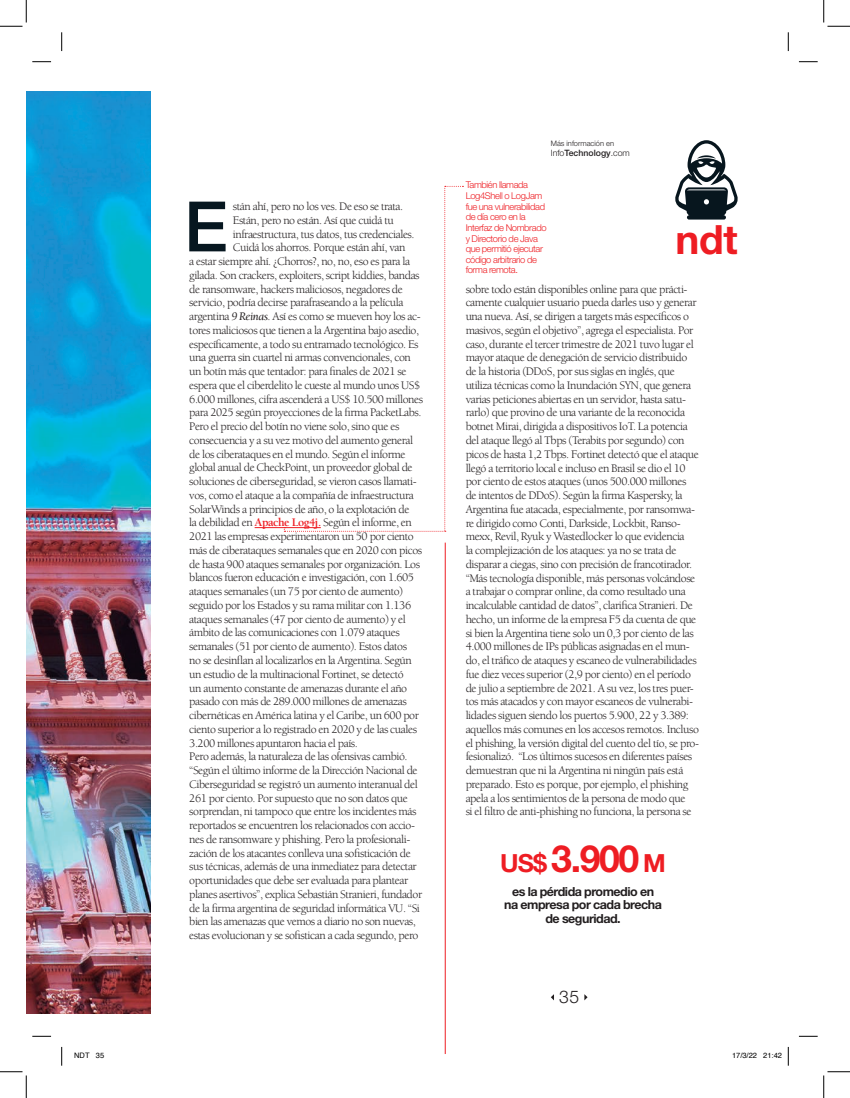
<style>
.page{position:relative;width:850px;height:1098px;background:#fff}
.page>*{position:absolute;margin:0;border:0;box-sizing:border-box;transform-origin:0 0}
.t1{font:500 69.62px "Helvetica Neue";color:#071720}
.t2{font:700 40.38px "Helvetica Neue";color:#ee1d23}
.t3{font:700 37.5px "Helvetica Neue";color:#ee1d23}
.t4{font:300 17.5px "Helvetica Neue";color:#231f20}
.t5{font:700 12.5px/13.8px "Helvetica Neue";letter-spacing:-.04em;color:#231f20;text-align:center}
.t6{font:11.88px/13.8px "Berkeley";letter-spacing:-.04em;color:#231f20}
.t7{font:300 9.38px/10.6px "Helvetica Neue";letter-spacing:-.04em;color:#ee1d23}
.t8{font:500 8.75px "Helvetica Neue";color:#231f20}
.t9{font:7.5px "Helvetica";color:#000}
.t10{font:300 7.5px "Helvetica Neue";color:#231f20}
.s1{font-style:italic}
.s2{font-weight:700;color:#ee1d23}
.s3{font-weight:300}
.s4{font-size:25px}
</style>
<div class="page">
<img style="left:26px;top:92px;width:124px;height:921px">
<hr style="left:255px;top:527px;width:66px;height:1px;background:#ee1d23">
<svg style="left:551px;top:994px;width:3px;height:6px"></svg>
<svg style="left:584px;top:994px;width:3px;height:6px"></svg>
<svg style="left:675px;top:140px;width:63px;height:80px"></svg>
<hr style="left:445px;top:543px;width:1px;height:511px;background:#ee1d23">
<svg style="left:284px;top:186px;width:179px;height:346px"></svg>
<svg style="left:32px;top:61px;width:19px;height:1px"></svg>
<svg style="left:799px;top:61px;width:18px;height:1px"></svg>
<svg style="left:32px;top:1035px;width:19px;height:2px"></svg>
<svg style="left:799px;top:1035px;width:18px;height:2px"></svg>
<svg style="left:61px;top:32px;width:1px;height:19px"></svg>
<svg style="left:61px;top:1047px;width:1px;height:18px"></svg>
<svg style="left:787px;top:32px;width:2px;height:19px"></svg>
<svg style="left:0;top:0;width:27px;height:27px"></svg>
<svg style="left:0;top:1071px;width:27px;height:27px"></svg>
<svg style="left:823px;top:0;width:27px;height:27px"></svg>
<svg style="left:823px;top:1071px;width:27px;height:27px"></svg>
<svg style="left:787px;top:1047px;width:2px;height:18px"></svg>
<h1 class="t1" style="left:184px;top:185px;width:45px">E</h1>
<p class="t6" style="left:233px;top:200px;width:172px">stán ahí, pero no los ves. De eso se trata.</p>
<p class="t6" style="left:233px;top:213px;width:162px">Están, pero no están. Así que cuidá tu</p>
<p class="t6" style="left:233px;top:227px;width:183px">infraestructura, tus datos, tus credenciales.</p>
<p class="t6" style="left:233px;top:241px;width:174px">Cuidá los ahorros. Porque están ahí, van</p>
<p class="t6" style="left:189px;top:255px;width:222px">a estar siempre ahí. ¿Chorros?, no, no, eso es para la</p>
<p class="t6" style="left:189px;top:268px;width:232px">gilada. Son crackers, exploiters, script kiddies, bandas</p>
<p class="t6" style="left:189px;top:282px;width:215px">de ransomware, hackers maliciosos, negadores de</p>
<p class="t6" style="left:189px;top:296px;width:216px">servicio, podría decirse parafraseando a la película</p>
<p class="t6" style="left:189px;top:310px;width:233px">argentina <span class="s1">9 Reinas</span>. Así es como se mueven hoy los ac-</p>
<p class="t6" style="left:189px;top:323px;width:231px">tores maliciosos que tienen a la Argentina bajo asedio,</p>
<p class="t6" style="left:189px;top:337px;width:231px">específicamente, a todo su entramado tecnológico. Es</p>
<p class="t6" style="left:189px;top:351px;width:223px">una guerra sin cuartel ni armas convencionales, con</p>
<p class="t6" style="left:189px;top:365px;width:219px">un botín más que tentador: para finales de 2021 se</p>
<p class="t6" style="left:189px;top:378px;width:232px">espera que el ciberdelito le cueste al mundo unos US$</p>
<p class="t6" style="left:189px;top:392px;width:235px">6.000 millones, cifra ascenderá a US$ 10.500 millones</p>
<p class="t6" style="left:189px;top:406px;width:234px">para 2025 según proyecciones de la firma PacketLabs.</p>
<p class="t6" style="left:189px;top:420px;width:212px">Pero el precio del botín no viene solo, sino que es</p>
<p class="t6" style="left:189px;top:434px;width:225px">consecuencia y a su vez motivo del aumento general</p>
<p class="t6" style="left:189px;top:447px;width:218px">de los ciberataques en el mundo. Según el informe</p>
<p class="t6" style="left:189px;top:461px;width:225px">global anual de CheckPoint, un proveedor global de</p>
<p class="t6" style="left:189px;top:475px;width:229px">soluciones de ciberseguridad, se vieron casos llamati-</p>
<p class="t6" style="left:189px;top:489px;width:226px">vos, como el ataque a la compañía de infraestructura</p>
<p class="t6" style="left:189px;top:502px;width:222px">SolarWinds a principios de año, o la explotación de</p>
<p class="t6" style="left:189px;top:516px;width:224px">la debilidad en <span class="s2">Apache Log4j.</span> Según el informe, en</p>
<p class="t6" style="left:189px;top:530px;width:226px">2021 las empresas experimentaron un 50 por ciento</p>
<p class="t6" style="left:189px;top:544px;width:234px">más de ciberataques semanales que en 2020 con picos</p>
<p class="t6" style="left:189px;top:557px;width:232px">de hasta 900 ataques semanales por organización. Los</p>
<p class="t6" style="left:189px;top:571px;width:226px">blancos fueron educación e investigación, con 1.605</p>
<p class="t6" style="left:189px;top:585px;width:215px">ataques semanales (un 75 por ciento de aumento)</p>
<p class="t6" style="left:189px;top:599px;width:223px">seguido por los Estados y su rama militar con 1.136</p>
<p class="t6" style="left:189px;top:612px;width:218px">ataques semanales (47 por ciento de aumento) y el</p>
<p class="t6" style="left:189px;top:626px;width:212px">ámbito de las comunicaciones con 1.079 ataques</p>
<p class="t6" style="left:189px;top:640px;width:219px">semanales (51 por ciento de aumento). Estos datos</p>
<p class="t6" style="left:189px;top:654px;width:224px">no se desinflan al localizarlos en la Argentina. Según</p>
<p class="t6" style="left:189px;top:667px;width:216px">un estudio de la multinacional Fortinet, se detectó</p>
<p class="t6" style="left:189px;top:681px;width:219px">un aumento constante de amenazas durante el año</p>
<p class="t6" style="left:189px;top:695px;width:219px">pasado con más de 289.000 millones de amenazas</p>
<p class="t6" style="left:189px;top:709px;width:231px">cibernéticas en América latina y el Caribe, un 600 por</p>
<p class="t6" style="left:189px;top:722px;width:229px">ciento superior a lo registrado en 2020 y de las cuales</p>
<p class="t6" style="left:189px;top:736px;width:170px">3.200 millones apuntaron hacia el país.</p>
<p class="t6" style="left:189px;top:750px;width:220px">Pero además, la naturaleza de las ofensivas cambió.</p>
<p class="t6" style="left:189px;top:764px;width:230px">“Según el último informe de la Dirección Nacional de</p>
<p class="t6" style="left:189px;top:777px;width:230px">Ciberseguridad se registró un aumento interanual del</p>
<p class="t6" style="left:189px;top:791px;width:220px">261 por ciento. Por supuesto que no son datos que</p>
<p class="t6" style="left:189px;top:805px;width:229px">sorprendan, ni tampoco que entre los incidentes más</p>
<p class="t6" style="left:189px;top:819px;width:227px">reportados se encuentren los relacionados con accio-</p>
<p class="t6" style="left:189px;top:832px;width:222px">nes de ransomware y phishing. Pero la profesionali-</p>
<p class="t6" style="left:189px;top:846px;width:223px">zación de los atacantes conlleva una sofisticación de</p>
<p class="t6" style="left:189px;top:860px;width:229px">sus técnicas, además de una inmediatez para detectar</p>
<p class="t6" style="left:189px;top:874px;width:220px">oportunidades que debe ser evaluada para plantear</p>
<p class="t6" style="left:189px;top:887px;width:234px">planes asertivos”, explica Sebastián Stranieri, fundador</p>
<p class="t6" style="left:189px;top:901px;width:232px">de la firma argentina de seguridad informática VU. “Si</p>
<p class="t6" style="left:189px;top:915px;width:228px">bien las amenazas que vemos a diario no son nuevas,</p>
<p class="t6" style="left:189px;top:929px;width:231px">estas evolucionan y se sofistican a cada segundo, pero</p>
<p class="t10" style="left:551px;top:139px;width:65px">Más información en</p>
<p class="t8" style="left:551px;top:148px;width:81px"><span class="s3">Info</span>Technology<span class="s3">.com</span></p>
<p class="t7" style="left:466px;top:180px;width:82px">También llamada<br>Log4Shell o LogJam fue una vulnerabilidad de día cero en la<br>Interfaz de Nombrado y Directorio de Java que permitió ejecutar código arbitrario de forma remota.</p>
<h2 class="t2" style="left:675px;top:215px;width:64px">ndt</h2>
<p class="t6" style="left:466px;top:282px;width:235px">sobre todo están disponibles online para que prácti&shy;camente cualquier usuario pueda darles uso y generar una nueva. Así, se dirigen a targets más específicos o masivos, según el objetivo”, agrega el especialista. Por caso, durante el tercer trimestre de 2021 tuvo lugar el mayor ataque de denegación de servicio distribuido de la historia (DDoS, por sus siglas en inglés, que utiliza técnicas como la Inundación SYN, que genera varias peticiones abiertas en un servidor, hasta satu&shy;rarlo) que provino de una variante de la reconocida botnet Mirai, dirigida a dispositivos IoT. La potencia del ataque llegó al Tbps (Terabits por segundo) con picos de hasta 1,2 Tbps. Fortinet detectó que el ataque llegó a territorio local e incluso en Brasil se dio el 10 por ciento de estos ataques (unos 500.000 millones de intentos de DDoS). Según la firma Kaspersky, la Argentina fue atacada, especialmente, por ransomwa&shy;re dirigido como Conti, Darkside, Lockbit, Ranso&shy;mexx, Revil, Ryuk y Wastedlocker lo que evidencia<br>la complejización de los ataques: ya no se trata de disparar a ciegas, sino con precisión de francotirador. “Más tecnología disponible, más personas volcándose a trabajar o comprar online, da como resultado una incalculable cantidad de datos”, clarifica Stranieri. De hecho, un informe de la empresa F5 da cuenta de que si bien la Argentina tiene solo un 0,3 por ciento de las 4.000 millones de IPs públicas asignadas en el mun&shy;do, el tráfico de ataques y escaneo de vulnerabilidades fue diez veces superior (2,9 por ciento) en el período de julio a septiembre de 2021. A su vez, los tres puer&shy;tos más atacados y con mayor escaneos de vulnerabi&shy;lidades siguen siendo los puertos 5.900, 22 y 3.389: aquellos más comunes en los accesos remotos. Incluso el phishing, la versión digital del cuento del tío, se pro&shy;fesionalizó. “Los últimos sucesos en diferentes países demuestran que ni la Argentina ni ningún país está preparado. Esto es porque, por ejemplo, el phishing apela a los sentimientos de la persona de modo que<br>si el filtro de anti-phishing no funciona, la persona se</p>
<h3 class="t3" style="left:500px;top:835px;width:167px"><span class="s4">US$</span> 3.900 <span class="s4">M</span></h3>
<p class="t5" style="left:504px;top:884px;width:159px">es la pérdida promedio en na empresa por cada brecha de seguridad.</p>
<h3 class="t4" style="left:559px;top:986px;width:21px">35</h3>
<p class="t9" style="left:74px;top:1050px;width:32px">NDT 35</p>
<p class="t9" style="left:732px;top:1050px;width:52px">17/3/22 21:42</p>
</div>
